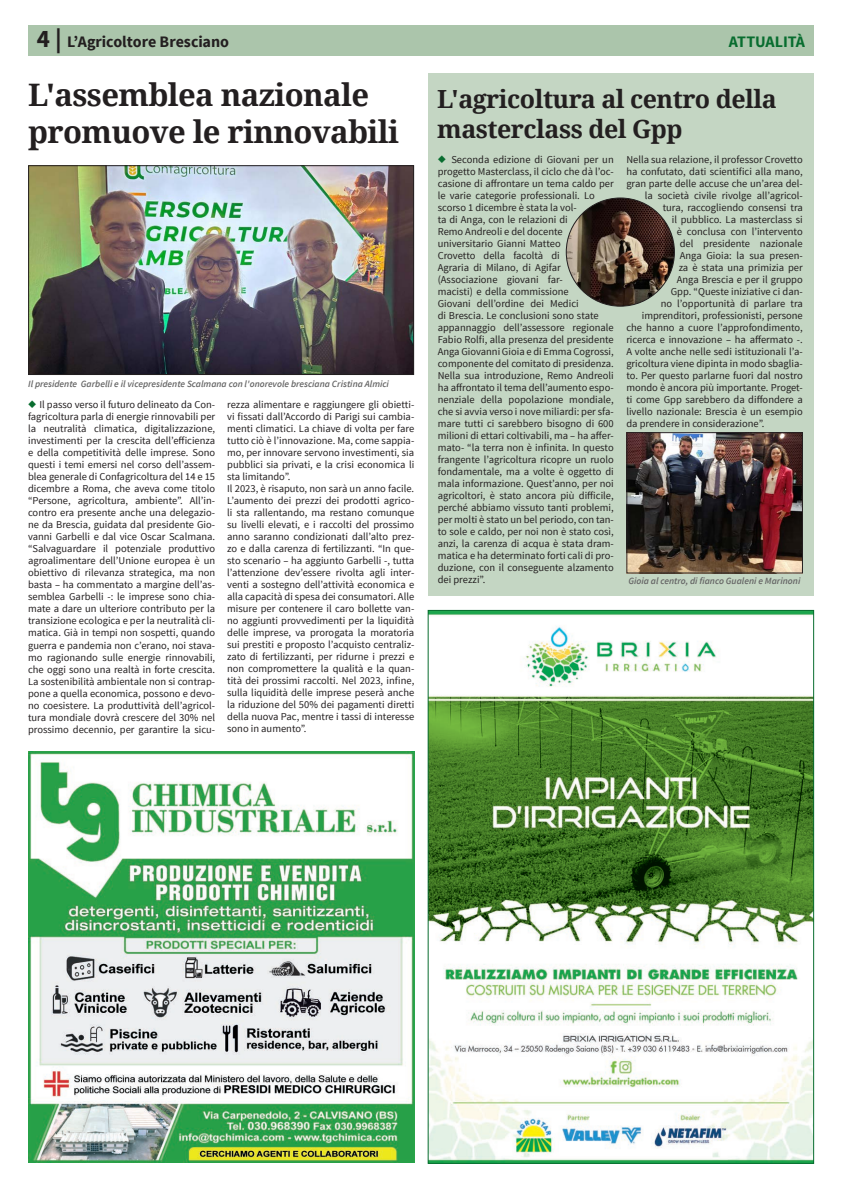
<style>
.page{position:relative;width:842px;height:1191px;background:#fff}
.page>*{position:absolute;margin:0;border:0;box-sizing:border-box;transform-origin:0 0}
.TITOLI_articoli_MEDI{font:700 31px/37.2px "Noto Serif";letter-spacing:-.02em;color:#231f20}
.TITOLI_articoli_MEDI-2{font:700 25px/30px "Noto Serif";letter-spacing:-.02em;color:#231f20}
.t1{font:700 16px "Source Sans Pro";letter-spacing:-.005em;color:#231f20}
.t2{font:700 16px "Source Sans Pro";letter-spacing:-.01em;color:#086d2f}
.Testo_lungo{font:10.5px/12px "Source Sans Pro";color:#231f20;text-align:justify}
.Didascalia{font:italic 600 9.5px "Source Sans Pro";color:#666}
.s1{font-size:25px}
.s2{color:#086d2f}
</style>
<div class="page">
<div style="left:28px;top:26px;width:786px;height:30px;background:#abc5ab"></div>
<div style="left:428px;top:73px;width:386px;height:522px;background:#c4d6c3"></div>
<img style="left:430px;top:612px;width:382px;height:549px">
<img style="left:29px;top:751px;width:385px;height:411px">
<img style="left:628px;top:434px;width:173px;height:137px">
<div style="left:626px;top:432px;width:177px;height:141px;border:1px solid #231f20"></div>
<img style="left:30px;top:167px;width:382px;height:206px">
<div style="left:28px;top:165px;width:386px;height:210px;border:1px solid #231f20"></div>
<img style="left:566px;top:198px;width:108px;height:108px;border-radius:54px">
<p class="t1" style="left:37px;top:32px;width:194px"><span class="s1">4 |</span> L’Agricoltore Bresciano</p>
<p class="t2" style="left:729px;top:32px;width:78px">ATTUALITÀ</p>
<p class="TITOLI_articoli_MEDI" style="left:28px;top:75px;width:372px">L'assemblea nazionale promuove le rinnovabili</p>
<p class="TITOLI_articoli_MEDI-2" style="left:437px;top:83px;width:341px">L'agricoltura al centro della masterclass del Gpp</p>
<p class="Testo_lungo" style="left:438px;top:154px;width:178px;text-align:left"><span class="s2">◆</span> Seconda edizione di Giovani per un progetto Masterclass, il ciclo che dà l’oc&shy;casione di affrontare un tema caldo per le varie categorie professionali. Lo scorso 1 dicembre è stata la vol-<br>ta di Anga, con le relazioni di<br>Remo Andreoli e del docente universitario Gianni Matteo<br>Crovetto della facoltà di<br>Agraria di Milano, di Agifar (Associazione giovani far-<br>macisti) e della commissione<br>Giovani dell’ordine dei Medici<br>di Brescia. Le conclusioni sono state appannaggio dell’assessore regionale Fabio Rolfi, alla presenza del presidente Anga Giovanni Gioia e di Emma Cogrossi, componente del comitato di presidenza.</p>
<p class="Testo_lungo" style="left:438px;top:370px;width:178px">Nella sua introduzione, Remo Andreoli ha affrontato il tema dell’aumento espo&shy;nenziale della popolazione mondiale, che si avvia verso i nove miliardi: per sfa&shy;mare tutti ci sarebbero bisogno di 600 milioni di ettari coltivabili, ma – ha affer&shy;mato- “la terra non è infinita. In questo frangente l’agricoltura ricopre un ruolo fondamentale, ma a volte è oggetto di mala informazione. Quest’anno, per noi agricoltori, è stato ancora più difficile, perché abbiamo vissuto tanti problemi, per molti è stato un bel periodo, con tan&shy;to sole e caldo, per noi non è stato così, anzi, la carenza di acqua è stata dram&shy;matica e ha determinato forti cali di pro&shy;duzione, con il conseguente alzamento dei prezzi”.</p>
<p class="Testo_lungo" style="left:626px;top:153px;width:178px">Nella sua relazione, il professor Crovetto</p>
<p class="Testo_lungo" style="left:626px;top:165px;width:178px">ha confutato, dati scientifici alla mano,</p>
<p class="Testo_lungo" style="left:626px;top:177px;width:178px">gran parte delle accuse che un’area del-</p>
<p class="Testo_lungo" style="left:645px;top:189px;width:160px">la società civile rivolge all’agricol-</p>
<p class="Testo_lungo" style="left:663px;top:201px;width:142px">tura, raccogliendo consensi tra</p>
<p class="Testo_lungo" style="left:672px;top:213px;width:132px">il pubblico. La masterclass si</p>
<p class="Testo_lungo" style="left:677px;top:225px;width:127px">è conclusa con l’intervento</p>
<p class="Testo_lungo" style="left:680px;top:237px;width:125px">del presidente nazionale</p>
<p class="Testo_lungo" style="left:680px;top:249px;width:124px">Anga Gioia: la sua presen-</p>
<p class="Testo_lungo" style="left:679px;top:261px;width:126px">za è stata una primizia per</p>
<p class="Testo_lungo" style="left:677px;top:273px;width:128px">Anga Brescia e per il gruppo</p>
<p class="Testo_lungo" style="left:671px;top:285px;width:133px">Gpp. “Queste iniziative ci dan-</p>
<p class="Testo_lungo" style="left:661px;top:297px;width:143px">no l’opportunità di parlare tra</p>
<p class="Testo_lungo" style="left:642px;top:309px;width:163px">imprenditori, professionisti, persone</p>
<p class="Testo_lungo" style="left:626px;top:321px;width:178px">che hanno a cuore l’approfondimento,</p>
<p class="Testo_lungo" style="left:626px;top:333px;width:178px">ricerca e innovazione – ha affermato -.</p>
<p class="Testo_lungo" style="left:626px;top:345px;width:178px">A volte anche nelle sedi istituzionali l’a-</p>
<p class="Testo_lungo" style="left:626px;top:357px;width:178px">gricoltura viene dipinta in modo sbaglia-</p>
<p class="Testo_lungo" style="left:626px;top:369px;width:178px">to. Per questo parlarne fuori dal nostro</p>
<p class="Testo_lungo" style="left:626px;top:381px;width:178px">mondo è ancora più importante. Proget-</p>
<p class="Testo_lungo" style="left:626px;top:393px;width:178px">ti come Gpp sarebbero da diffondere a</p>
<p class="Testo_lungo" style="left:626px;top:405px;width:178px">livello nazionale: Brescia è un esempio</p>
<p class="Testo_lungo" style="left:626px;top:417px;width:140px">da prendere in considerazione”.</p>
<p class="Didascalia" style="left:28px;top:378px;width:362px">Il presidente Garbelli e il vicepresidente Scalmana con l'onorevole bresciana Cristina Almici</p>
<p class="Testo_lungo" style="left:28px;top:399px;width:189px"><span class="s2">◆</span> Il passo verso il futuro delineato da Con&shy;fagricoltura parla di energie rinnovabili per la neutralità climatica, digitalizzazione, investimenti per la crescita dell’efficienza e della competitività delle imprese. Sono questi i temi emersi nel corso dell’assem&shy;blea generale di Confagricoltura del 14 e 15 dicembre a Roma, che aveva come titolo “Persone, agricoltura, ambiente”. All’in&shy;contro era presente anche una delegazio&shy;ne da Brescia, guidata dal presidente Gio&shy;vanni Garbelli e dal vice Oscar Scalmana. “Salvaguardare il potenziale produttivo agroalimentare dell’Unione europea è un obiettivo di rilevanza strategica, ma non basta – ha commentato a margine dell’as&shy;semblea Garbelli -: le imprese sono chia&shy;mate a dare un ulteriore contributo per la transizione ecologica e per la neutralità cli&shy;matica. Già in tempi non sospetti, quando guerra e pandemia non c’erano, noi stava&shy;mo ragionando sulle energie rinnovabili, che oggi sono una realtà in forte crescita.<br>La sostenibilità ambientale non si contrap&shy;pone a quella economica, possono e devo&shy;no coesistere. La produttività dell’agricol&shy;tura mondiale dovrà crescere del 30% nel prossimo decennio, per garantire la sicu-</p>
<p class="Testo_lungo" style="left:227px;top:399px;width:189px">rezza alimentare e raggiungere gli obietti&shy;vi fissati dall’Accordo di Parigi sui cambia&shy;menti climatici. La chiave di volta per fare tutto ciò è l’innovazione. Ma, come sappia&shy;mo, per innovare servono investimenti, sia pubblici sia privati, e la crisi economica li sta limitando”.</p>
<p class="Testo_lungo" style="left:227px;top:483px;width:189px">Il 2023, è risaputo, non sarà un anno facile.<br>L’aumento dei prezzi dei prodotti agrico&shy;li sta rallentando, ma restano comunque su livelli elevati, e i raccolti del prossimo anno saranno condizionati dall’alto prez&shy;zo e dalla carenza di fertilizzanti. “In que&shy;sto scenario – ha aggiunto Garbelli -, tutta l’attenzione dev’essere rivolta agli inter&shy;venti a sostegno dell’attività economica e alla capacità di spesa dei consumatori. Alle misure per contenere il caro bollette van&shy;no aggiunti provvedimenti per la liquidità delle imprese, va prorogata la moratoria sui prestiti e proposto l’acquisto centraliz&shy;zato di fertilizzanti, per ridurne i prezzi e non compromettere la qualità e la quan&shy;tità dei prossimi raccolti. Nel 2023, infine, sulla liquidità delle imprese peserà anche la riduzione del 50% dei pagamenti diretti della nuova Pac, mentre i tassi di interesse sono in aumento”.</p>
<p class="Didascalia" style="left:628px;top:575px;width:173px">Gioia al centro, di fianco Gualeni e Marinoni</p>
</div>
